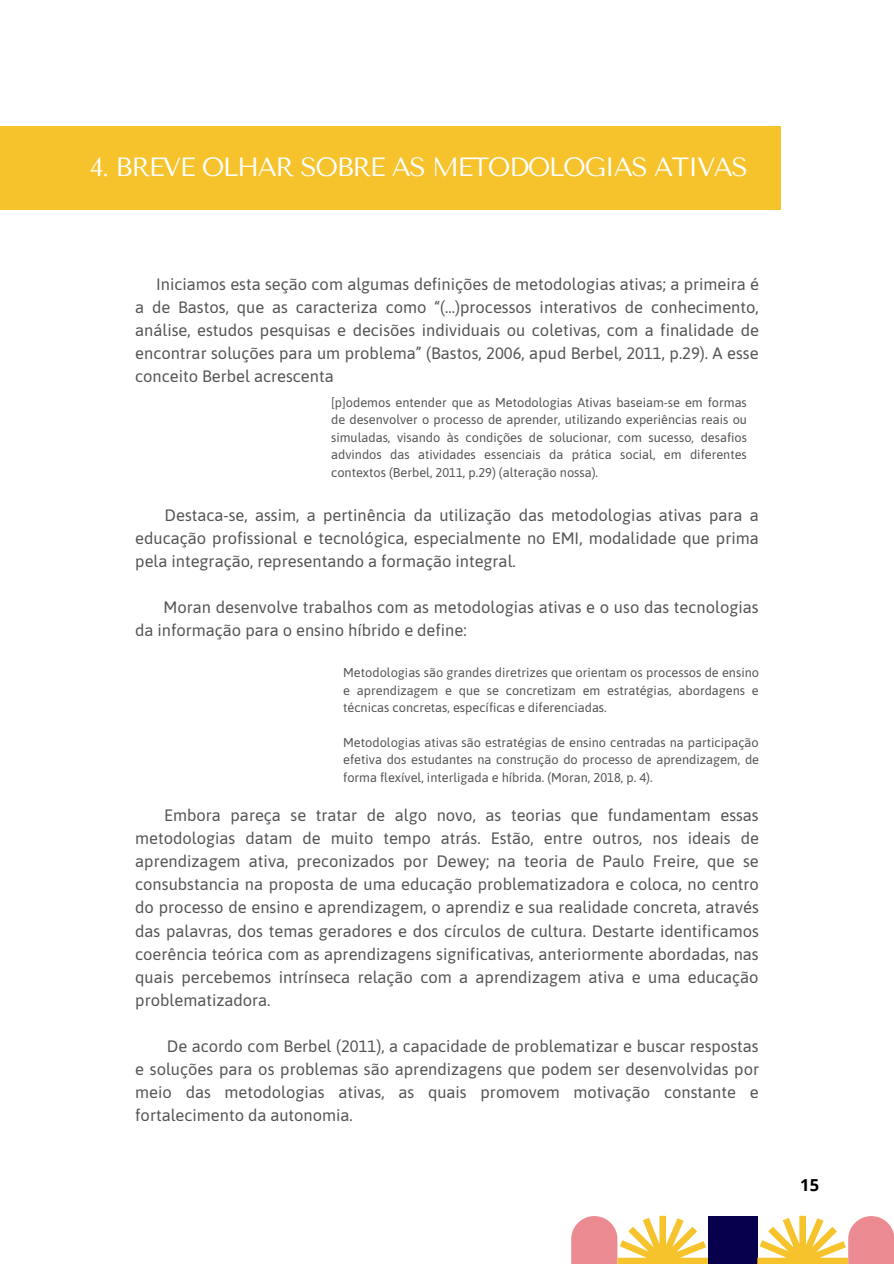
<style>
.page{position:relative;width:894px;height:1264px;background:#fff}
.page>*{position:absolute;margin:0;border:0;box-sizing:border-box;transform-origin:0 0}
.t1{font:26.25px "Tenor Sans";letter-spacing:-.06em;color:#fff}
.t2{font:16.5px/23.1px "Asap";color:#545454;text-align:justify}
.t3{font:700 16.5px "Open Sans";color:#000}
.t4{font:12.75px/17.4px "Asap";color:#545454;text-align:justify}
</style>
<div class="page">
<svg style="left:571px;top:1215px;width:137px;height:48px"></svg>
<div style="left:708px;top:1215px;width:49px;height:48px;background:#07004d"></div>
<svg style="left:757px;top:1215px;width:136px;height:48px"></svg>
<div style="left:0;top:126px;width:781px;height:83px;background:#f6c32c"></div>
<h1 class="t1" style="left:89px;top:152px;width:659px">4. BREVE OLHAR SOBRE AS METODOLOGIAS ATIVAS</h1>
<p class="t2" style="left:135px;top:272px;width:625px;text-indent:21px">Iniciamos esta seção com algumas definições de metodologias ativas; a primeira é a de Bastos, que as caracteriza como “(...)processos interativos de conhecimento, análise, estudos pesquisas e decisões individuais ou coletivas, com a finalidade de encontrar soluções para um problema” (Bastos, 2006, apud Berbel, 2011, p.29). A esse conceito Berbel acrescenta</p>
<p class="t4" style="left:331px;top:393px;width:417px">[p]odemos entender que as Metodologias Ativas baseiam-se em formas de desenvolver o processo de aprender, utilizando experiências reais ou simuladas, visando às condições de solucionar, com sucesso, desafios advindos das atividades essenciais da prática social, em diferentes contextos (Berbel, 2011, p.29) (alteração nossa).</p>
<p class="t2" style="left:135px;top:503px;width:625px;text-indent:29px">Destaca-se, assim, a pertinência da utilização das metodologias ativas para a educação profissional e tecnológica, especialmente no EMI, modalidade que prima pela integração, representando a formação integral.</p>
<p class="t2" style="left:135px;top:595px;width:624px;text-indent:28px">Moran desenvolve trabalhos com as metodologias ativas e o uso das tecnologias da informação para o ensino híbrido e define:</p>
<p class="t4" style="left:343px;top:663px;width:417px">Metodologias são grandes diretrizes que orientam os processos de ensino e aprendizagem e que se concretizam em estratégias, abordagens e técnicas concretas, específicas e diferenciadas.</p>
<p class="t4" style="left:343px;top:733px;width:417px">Metodologias ativas são estratégias de ensino centradas na participação efetiva dos estudantes na construção do processo de aprendizagem, de forma flexível, interligada e híbrida. (Moran, 2018, p. 4).</p>
<p class="t2" style="left:135px;top:803px;width:625px;text-indent:29px">Embora pareça se tratar de algo novo, as teorias que fundamentam essas metodologias datam de muito tempo atrás. Estão, entre outros, nos ideais de aprendizagem ativa, preconizados por Dewey; na teoria de Paulo Freire, que se consubstancia na proposta de uma educação problematizadora e coloca, no centro do processo de ensino e aprendizagem, o aprendiz e sua realidade concreta, através das palavras, dos temas geradores e dos círculos de cultura. Destarte identificamos coerência teórica com as aprendizagens significativas, anteriormente abordadas, nas quais percebemos intrínseca relação com a aprendizagem ativa e uma educação problematizadora.</p>
<p class="t2" style="left:135px;top:1034px;width:625px;text-indent:32px">De acordo com Berbel (2011), a capacidade de problematizar e buscar respostas e soluções para os problemas são aprendizagens que podem ser desenvolvidas por meio das metodologias ativas, as quais promovem motivação constante e fortalecimento da autonomia.</p>
<p class="t3" style="left:800px;top:1173px;width:20px">15</p>
</div>
